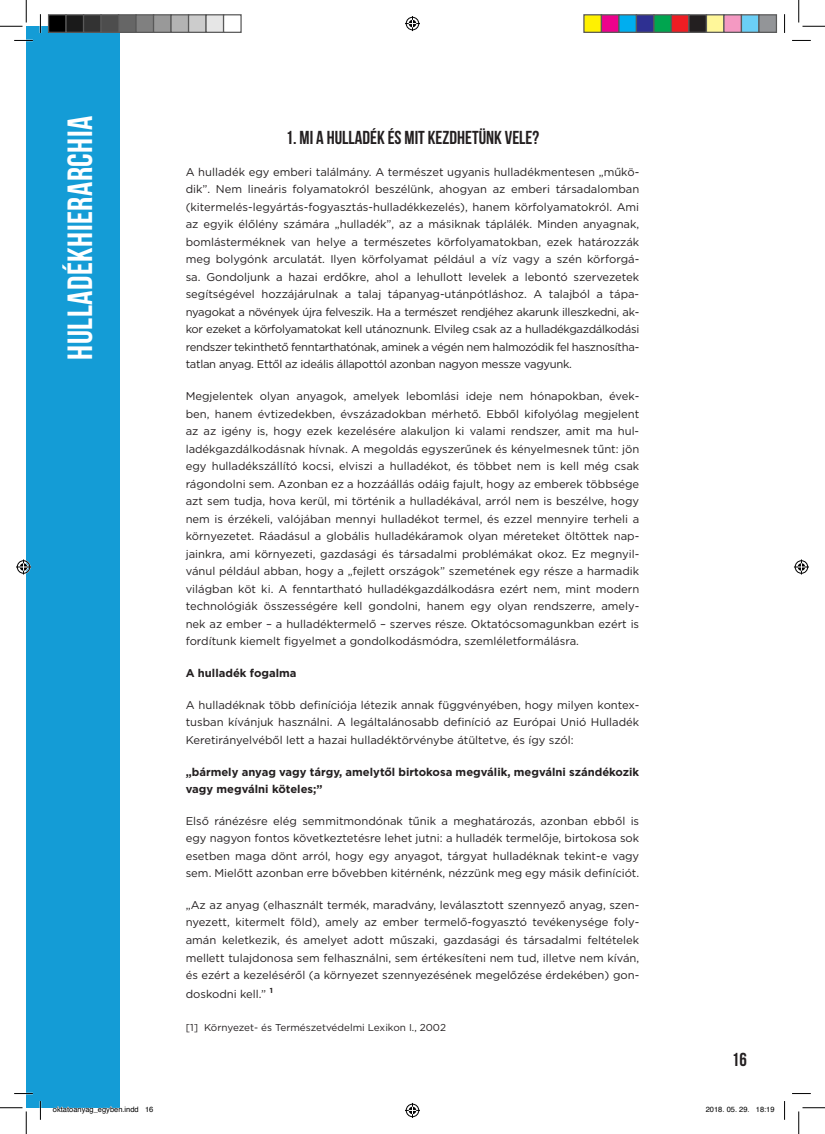
<style>
.page{position:relative;width:825px;height:1134px;background:#fff}
.page>*{position:absolute;margin:0;border:0;box-sizing:border-box;transform-origin:0 0}
.t1{font:700 35px "Bebas Neue";letter-spacing:.015em;color:#fff}
.t2{font:18.75px "Bebas Neue";color:#231f20}
.t3{font:11.25px/17.5px "Gotham";color:#231f20;text-align:justify}
.t4{font:700 11.25px/17.5px "Gotham";color:#231f20}
.t5{font:10px "Gotham";color:#231f20}
.t6{font:7.5px "Helvetica";color:#000}
</style>
<div class="page">
<div style="left:26px;top:26px;width:94px;height:1081px;background:#149cd6"></div>
<svg style="left:14px;top:40px;width:19px;height:1px"></svg>
<svg style="left:792px;top:40px;width:19px;height:1px"></svg>
<svg style="left:14px;top:1092px;width:19px;height:2px"></svg>
<svg style="left:792px;top:1093px;width:19px;height:1px"></svg>
<svg style="left:40px;top:14px;width:1px;height:19px"></svg>
<svg style="left:40px;top:1101px;width:1px;height:18px"></svg>
<svg style="left:784px;top:14px;width:1px;height:19px"></svg>
<svg style="left:784px;top:1101px;width:1px;height:18px"></svg>
<svg style="left:0;top:0;width:27px;height:27px"></svg>
<svg style="left:0;top:1107px;width:27px;height:26px"></svg>
<svg style="left:798px;top:0;width:27px;height:27px"></svg>
<svg style="left:798px;top:1107px;width:27px;height:26px"></svg>
<svg style="left:405px;top:16px;width:15px;height:15px"></svg>
<svg style="left:405px;top:1102px;width:15px;height:15px"></svg>
<svg style="left:16px;top:559px;width:15px;height:15px"></svg>
<svg style="left:794px;top:559px;width:15px;height:15px"></svg>
<div style="left:49px;top:15px;width:17px;height:17px;background:#000"></div>
<div style="left:48px;top:14px;width:19px;height:19px;border:1px solid #595959"></div>
<div style="left:66px;top:15px;width:18px;height:17px;background:#1a1a1a"></div>
<div style="left:65px;top:14px;width:19px;height:19px;border:1px solid #595959"></div>
<div style="left:84px;top:15px;width:17px;height:17px;background:#333"></div>
<div style="left:83px;top:14px;width:19px;height:19px;border:1px solid #595959"></div>
<div style="left:101px;top:15px;width:18px;height:17px;background:#4d4d4d"></div>
<div style="left:100px;top:14px;width:19px;height:19px;border:1px solid #595959"></div>
<div style="left:119px;top:15px;width:17px;height:17px;background:#666"></div>
<div style="left:118px;top:14px;width:19px;height:19px;border:1px solid #595959"></div>
<div style="left:136px;top:15px;width:18px;height:17px;background:#808080"></div>
<div style="left:135px;top:14px;width:19px;height:19px;border:1px solid #595959"></div>
<div style="left:154px;top:15px;width:17px;height:17px;background:#999"></div>
<div style="left:153px;top:14px;width:19px;height:19px;border:1px solid #595959"></div>
<div style="left:171px;top:15px;width:18px;height:17px;background:#b3b3b3"></div>
<div style="left:170px;top:14px;width:19px;height:19px;border:1px solid #595959"></div>
<div style="left:189px;top:15px;width:17px;height:17px;background:#ccc"></div>
<div style="left:188px;top:14px;width:19px;height:19px;border:1px solid #595959"></div>
<div style="left:206px;top:15px;width:18px;height:17px;background:#e6e6e6"></div>
<div style="left:205px;top:14px;width:19px;height:19px;border:1px solid #595959"></div>
<div style="left:223px;top:14px;width:19px;height:19px;border:1px solid #595959"></div>
<div style="left:584px;top:15px;width:17px;height:17px;background:#fff101"></div>
<div style="left:583px;top:14px;width:19px;height:19px;border:1px solid #595959"></div>
<div style="left:601px;top:15px;width:18px;height:17px;background:#ed028c"></div>
<div style="left:601px;top:14px;width:19px;height:19px;border:1px solid #595959"></div>
<div style="left:619px;top:15px;width:17px;height:17px;background:#00aeef"></div>
<div style="left:618px;top:14px;width:19px;height:19px;border:1px solid #595959"></div>
<div style="left:636px;top:15px;width:18px;height:17px;background:#2e3092"></div>
<div style="left:636px;top:14px;width:19px;height:19px;border:1px solid #595959"></div>
<div style="left:654px;top:15px;width:17px;height:17px;background:#00a54f"></div>
<div style="left:653px;top:14px;width:19px;height:19px;border:1px solid #595959"></div>
<div style="left:671px;top:15px;width:18px;height:17px;background:#ee1d23"></div>
<div style="left:671px;top:14px;width:19px;height:19px;border:1px solid #595959"></div>
<div style="left:689px;top:15px;width:17px;height:17px;background:#231f20"></div>
<div style="left:688px;top:14px;width:19px;height:19px;border:1px solid #595959"></div>
<div style="left:706px;top:15px;width:18px;height:17px;background:#fff79a"></div>
<div style="left:706px;top:14px;width:19px;height:19px;border:1px solid #595959"></div>
<div style="left:724px;top:15px;width:17px;height:17px;background:#f499c2"></div>
<div style="left:723px;top:14px;width:19px;height:19px;border:1px solid #595959"></div>
<div style="left:741px;top:15px;width:18px;height:17px;background:#6bcff6"></div>
<div style="left:741px;top:14px;width:19px;height:19px;border:1px solid #595959"></div>
<div style="left:759px;top:15px;width:17px;height:17px;background:#939598"></div>
<div style="left:758px;top:14px;width:19px;height:19px;border:1px solid #595959"></div>
<svg style="left:53px;top:1106px;width:67px;height:2px"></svg>
<h1 class="t1" style="left:61px;top:359px;width:245px;rotate:-90deg">HULLADÉKHIERARCHIA</h1>
<h2 class="t2" style="left:286px;top:127px;width:255px">1. MI A HULLADÉK ÉS MIT KEZDHETÜNK VELE?</h2>
<p class="t3" style="left:186px;top:163px;width:455px">A hulladék egy emberi találmány. A természet ugyanis hulladékmentesen „műkö&shy;dik”. Nem lineáris folyamatokról beszélünk, ahogyan az emberi társadalomban (kitermelés-legyártás-fogyasztás-hulladékkezelés), hanem körfolyamatokról. Ami az egyik élőlény számára „hulladék”, az a másiknak táplálék. Minden anyagnak, bomlásterméknek van helye a természetes körfolyamatokban, ezek határozzák meg bolygónk arculatát. Ilyen körfolyamat például a víz vagy a szén körforgá&shy;sa. Gondoljunk a hazai erdőkre, ahol a lehullott levelek a lebontó szervezetek segítségével hozzájárulnak a talaj tápanyag-utánpótláshoz. A talajból a tápa&shy;nyagokat a növények újra felveszik. Ha a természet rendjéhez akarunk illeszkedni, ak&shy;kor ezeket a körfolyamatokat kell utánoznunk. Elvileg csak az a hulladékgazdálkodási rendszer tekinthető fenntarthatónak, aminek a végén nem halmozódik fel hasznosítha&shy;tatlan anyag. Ettől az ideális állapottól azonban nagyon messze vagyunk.</p>
<p class="t3" style="left:186px;top:387px;width:455px">Megjelentek olyan anyagok, amelyek lebomlási ideje nem hónapokban, évek&shy;ben, hanem évtizedekben, évszázadokban mérhető. Ebből kifolyólag megjelent az az igény is, hogy ezek kezelésére alakuljon ki valami rendszer, amit ma hul&shy;ladékgazdálkodásnak hívnak. A megoldás egyszerűnek és kényelmesnek tűnt: jön egy hulladékszállító kocsi, elviszi a hulladékot, és többet nem is kell még csak rágondolni sem. Azonban ez a hozzáállás odáig fajult, hogy az emberek többsége azt sem tudja, hova kerül, mi történik a hulladékával, arról nem is beszélve, hogy nem is érzékeli, valójában mennyi hulladékot termel, és ezzel mennyire terheli a környezetet. Ráadásul a globális hulladékáramok olyan méreteket öltöttek nap&shy;jainkra, ami környezeti, gazdasági és társadalmi problémákat okoz. Ez megnyil&shy;vánul például abban, hogy a „fejlett országok” szemetének egy része a harmadik világban köt ki. A fenntartható hulladékgazdálkodásra ezért nem, mint modern technológiák összességére kell gondolni, hanem egy olyan rendszerre, amely&shy;nek az ember – a hulladéktermelő – szerves része. Oktatócsomagunkban ezért is fordítunk kiemelt figyelmet a gondolkodásmódra, szemléletformálásra.</p>
<p class="t4" style="left:186px;top:664px;width:112px">A hulladék fogalma</p>
<p class="t3" style="left:186px;top:695px;width:455px">A hulladéknak több definíciója létezik annak függvényében, hogy milyen kontex&shy;tusban kívánjuk használni. A legáltalánosabb definíció az Európai Unió Hulladék Keretirányelvéből lett a hazai hulladéktörvénybe átültetve, és így szól:</p>
<p class="t4" style="left:186px;top:762px;width:455px">„bármely anyag vagy tárgy, amelytől birtokosa megválik, megválni szándékozik vagy megválni köteles;”</p>
<p class="t3" style="left:186px;top:811px;width:455px">Első ránézésre elég semmitmondónak tűnik a meghatározás, azonban ebből is egy nagyon fontos következtetésre lehet jutni: a hulladék termelője, birtokosa sok esetben maga dönt arról, hogy egy anyagot, tárgyat hulladéknak tekint-e vagy sem. Mielőtt azonban erre bővebben kitérnénk, nézzünk meg egy másik definíciót.</p>
<p class="t3" style="left:186px;top:895px;width:455px">„Az az anyag (elhasznált termék, maradvány, leválasztott szennyező anyag, szen&shy;nyezett, kitermelt föld), amely az ember termelő-fogyasztó tevékenysége foly&shy;amán keletkezik, és amelyet adott műszaki, gazdasági és társadalmi feltételek mellett tulajdonosa sem felhasználni, sem értékesíteni nem tud, illetve nem kíván, és ezért a kezeléséről (a környezet szennyezésének megelőzése érdekében) gon-</p>
<p class="t3" style="left:186px;top:984px;width:89px">doskodni kell.” <sup>1</sup></p>
<p class="t5" style="left:186px;top:1020px;width:262px">[1] Környezet- és Természetvédelmi Lexikon I., 2002</p>
<h2 class="t2" style="left:732px;top:1049px;width:16px">16</h2>
<p class="t6" style="left:53px;top:1103px;width:102px">oktatoanyag_egyben.indd 16</p>
<p class="t6" style="left:706px;top:1103px;width:70px">2018. 05. 29. 18:19</p>
</div>
